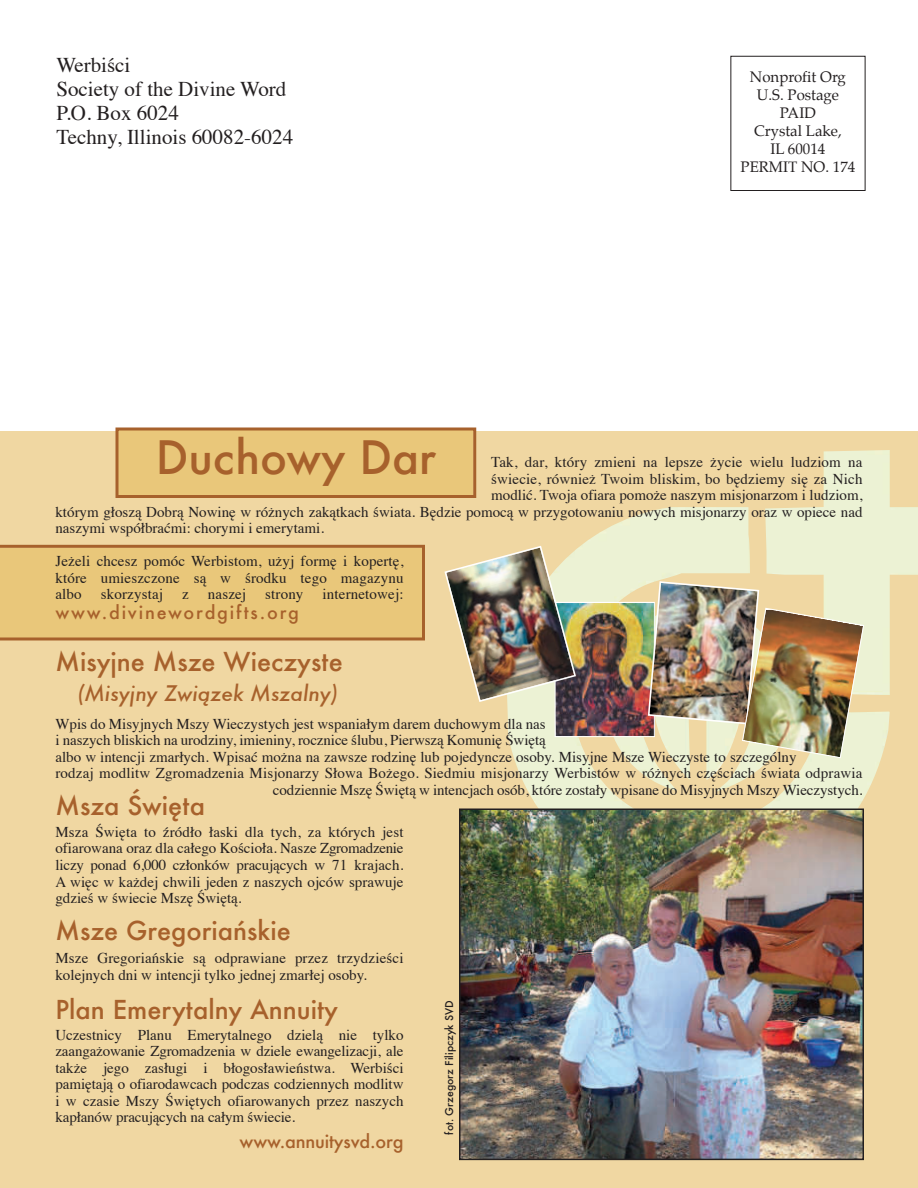
<style>
.page{position:relative;width:918px;height:1188px;background:#fff}
.page>*{position:absolute;margin:0;border:0;box-sizing:border-box;transform-origin:0 0}
.t1{font:500 45px "Futura";color:#a7612c}
.t2{font:500 25.5px "Futura";color:#a7612c}
.t3{font:21px/24px "Times";color:#231f20}
.t4{font:italic 500 21px "Futura";color:#a7612c}
.t5{font:500 18px "Futura";letter-spacing:.095em;color:#a7612c}
.t6{font:500 18px "Futura";letter-spacing:-.01em;color:#a7612c}
.t7{font:15px/16.5px "Times";color:#231f20;text-align:justify}
.t8{font:15px/18px "Palatino";color:#231f20;text-align:center}
.t9{font:500 10.5px "Futura";color:#231f20}
</style>
<div class="page">
<div style="left:0;top:431px;width:918px;height:757px;background:#f0d7a2"></div>
<img style="left:507px;top:450px;width:411px;height:358px">
<div style="left:730px;top:56px;width:135px;height:135px;border:1px solid #231f20"></div>
<div style="left:0;top:545px;width:425px;height:95px;background:#e9c77a"></div>
<img style="left:557px;top:604px;width:90px;height:131px">
<div style="left:555px;top:602px;width:100px;height:135px;border:1px solid #fff"></div>
<img style="left:647px;top:580px;width:217px;height:179px">
<img style="left:444px;top:545px;width:133px;height:158px">
<div style="left:119px;top:431px;width:354px;height:64px;background:#e9c77a"></div>
<div style="left:116px;top:428px;width:360px;height:70px;border:3px solid #a7612c"></div>
<img style="left:462px;top:811px;width:399px;height:346px">
<div style="left:459px;top:808px;width:405px;height:352px;border:2px solid #231f20"></div>
<h3 class="t3" style="left:56px;top:55px;width:238px">Werbiści<br>Society of the Divine Word<br>P.O. Box 6024<br>Techny, Illinois 60082-6024</h3>
<p class="t8" style="left:741px;top:70px;width:116px">Nonprofit Org<br>U.S. Postage<br>PAID<br>Crystal Lake,<br>IL 60014<br>PERMIT NO. 174</p>
<h1 class="t1" style="left:156px;top:436px;width:282px">Duchowy Dar</h1>
<p class="t7" style="left:491px;top:455px;width:373px">Tak, dar, który zmieni na lepsze życie wielu ludziom na</p>
<p class="t7" style="left:491px;top:469px;width:373px">świecie, również Twoim bliskim, bo będziemy się za Nich</p>
<p class="t7" style="left:491px;top:488px;width:373px">modlić. Twoja ofiara pomoże naszym misjonarzom i ludziom,</p>
<p class="t7" style="left:55px;top:505px;width:809px">którym głoszą Dobrą Nowinę w różnych zakątkach świata. Będzie pomocą w przygotowaniu nowych misjonarzy oraz w opiece nad</p>
<p class="t7" style="left:55px;top:521px;width:270px">naszymi współbraćmi: chorymi i emerytami.</p>
<p class="t7" style="left:55px;top:554px;width:350px">Jeżeli chcesz pomóc Werbistom, użyj formę i kopertę, które umieszczone są w środku tego magazynu albo</p>
<p class="t7" style="left:101px;top:587px;width:64px">skorzystaj</p>
<p class="t7" style="left:182px;top:587px;width:8px">z</p>
<p class="t7" style="left:208px;top:587px;width:40px">naszej</p>
<p class="t7" style="left:265px;top:587px;width:40px">strony</p>
<p class="t7" style="left:323px;top:587px;width:82px">internetowej:</p>
<p class="t5" style="left:55px;top:604px;width:245px">www.divinewordgifts.org</p>
<h2 class="t2" style="left:55px;top:650px;width:289px">Misyjne Msze Wieczyste</h2>
<h3 class="t4" style="left:77px;top:683px;width:262px">(Misyjny Związek Mszalny)</h3>
<p class="t7" style="left:55px;top:717px;width:492px">Wpis do Misyjnych Mszy Wieczystych jest wspaniałym darem duchowym dla nas</p>
<p class="t7" style="left:55px;top:733px;width:492px">i naszych bliskich na urodziny, imieniny, rocznice ślubu, Pierwszą Komunię Świętą</p>
<p class="t7" style="left:55px;top:750px;width:743px">albo w intencji zmarłych. Wpisać można na zawsze rodzinę lub pojedyncze osoby. Misyjne Msze Wieczyste to szczególny</p>
<p class="t7" style="left:55px;top:766px;width:809px">rodzaj modlitw Zgromadzenia Misjonarzy Słowa Bożego. Siedmiu misjonarzy Werbistów w różnych częściach świata odprawia</p>
<p class="t7" style="left:273px;top:783px;width:591px">codziennie Mszę Świętą w intencjach osób, które zostały wpisane do Misyjnych Mszy Wieczystych.</p>
<h2 class="t2" style="left:55px;top:794px;width:151px">Msza Święta</h2>
<p class="t7" style="left:55px;top:825px;width:350px">Msza Święta to źródło łaski dla tych, za których jest ofiarowana oraz dla całego Kościoła. Nasze Zgromadzenie liczy ponad 6,000 członków pracujących w 71 krajach.<br>A więc w każdej chwili jeden z naszych ojców sprawuje gdzieś w świecie Mszę Świętą.</p>
<h2 class="t2" style="left:55px;top:919px;width:237px">Msze Gregoriańskie</h2>
<p class="t7" style="left:55px;top:951px;width:350px">Msze Gregoriańskie są odprawiane przez trzydzieści kolejnych dni w intencji tylko jednej zmarłej osoby.</p>
<h2 class="t2" style="left:55px;top:998px;width:284px">Plan Emerytalny Annuity</h2>
<p class="t9" style="left:444px;top:1135px;width:136px;rotate:-90deg">fot. Grzegorz Filipczyk SVD</p>
<p class="t7" style="left:55px;top:1028px;width:350px">Uczestnicy Planu Emerytalnego dzielą nie tylko zaangażowanie Zgromadzenia w dziele ewangelizacji, ale także jego zasługi i błogosławieństwa. Werbiści pamiętają o ofiarodawcach podczas codziennych modlitw i w czasie Mszy Świętych ofiarowanych przez naszych kapłanów pracujących na całym świecie.</p>
<p class="t6" style="left:240px;top:1132px;width:165px">www.annuitysvd.org</p>
</div>
